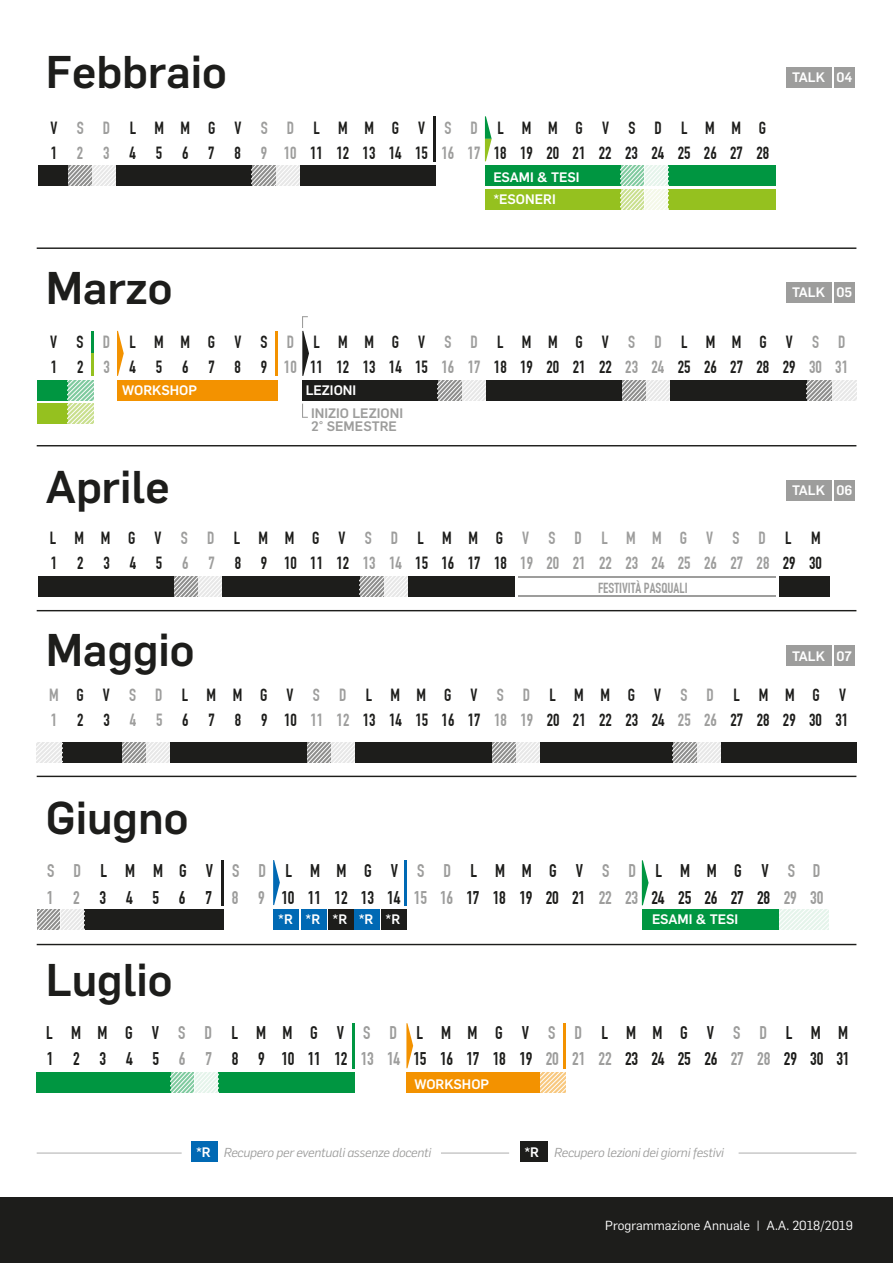
<style>
.page{position:relative;width:893px;height:1263px;background:#fff}
.page>*{position:absolute;margin:0;border:0;box-sizing:border-box;transform-origin:0 0}
.t1{font:500 45px "Flama";color:#1d1d1b}
.t2{font:700 18px "DIN Condensed";color:#1d1d1b}
.t3{font:700 18px "DIN Condensed";letter-spacing:1.045em;color:#1d1d1b}
.t4{font:700 18px "DIN Condensed";letter-spacing:1.05em;color:#1d1d1b}
.t5{font:700 17.25px "DIN Condensed";color:#1d1d1b}
.t6{font:700 17.25px "DIN Condensed";letter-spacing:1.105em;color:#1d1d1b}
.t7{font:700 17.25px "DIN Condensed";color:#9d9d9c}
.t8{font:700 14.25px "DIN Condensed";color:#9d9d9c}
.t9{font:500 13.5px "Flama";color:#fff}
.t10{font:500 13.5px/13.2px "Flama";color:#9d9d9c}
.t11{font:12.9px "Flama";color:#fff}
.t12{font:italic 12.75px "Flama";letter-spacing:-.015em;color:#9d9d9c}
.s1{color:#9d9d9c}
.s2{color:#1d1d1b}
.s3{font-weight:500;font-style:normal;font-size:13.5px;color:#fff}
</style>
<div class="page">
<div style="left:38px;top:576px;width:476px;height:21px;background:#1d1d1b"></div>
<div style="left:779px;top:576px;width:50px;height:21px;background:#1d1d1b"></div>
<div style="left:37px;top:380px;width:57px;height:21px;background:#009641"></div>
<div style="left:37px;top:404px;width:57px;height:20px;background:#95c11f"></div>
<hr style="left:91px;top:331px;width:3px;height:22px;background:#009641">
<hr style="left:91px;top:353px;width:3px;height:23px;background:#95c11f">
<div style="left:302px;top:380px;width:554px;height:21px;background:#1d1d1b"></div>
<div style="left:117px;top:380px;width:161px;height:21px;background:#f39200"></div>
<div style="left:0;top:1197px;width:893px;height:66px;background:#1d1d1b"></div>
<div style="left:36px;top:742px;width:820px;height:20px;background:#1d1d1b"></div>
<hr style="left:221px;top:860px;width:2px;height:45px;background:#1d1d1b">
<div style="left:642px;top:910px;width:187px;height:20px;background:#009641"></div>
<svg style="left:642px;top:860px;width:7px;height:45px"></svg>
<div style="left:406px;top:1072px;width:160px;height:21px;background:#f39200"></div>
<svg style="left:406px;top:1023px;width:7px;height:45px"></svg>
<hr style="left:563px;top:1023px;width:3px;height:45px;background:#f39200">
<hr style="left:353px;top:1023px;width:2px;height:45px;background:#009641">
<div style="left:36px;top:1072px;width:319px;height:21px;background:#009641"></div>
<div style="left:38px;top:166px;width:398px;height:20px;background:#1d1d1b"></div>
<div style="left:485px;top:166px;width:290px;height:20px;background:#009641"></div>
<hr style="left:276px;top:331px;width:2px;height:45px;background:#f39200">
<hr style="left:37px;top:610px;width:819px;height:1px;background:#1d1d1b">
<hr style="left:37px;top:776px;width:819px;height:1px;background:#1d1d1b">
<hr style="left:37px;top:944px;width:819px;height:1px;background:#1d1d1b">
<hr style="left:37px;top:445px;width:819px;height:1px;background:#1d1d1b">
<hr style="left:37px;top:247px;width:819px;height:2px;background:#1d1d1b">
<svg style="left:302px;top:404px;width:6px;height:14px"></svg>
<svg style="left:302px;top:316px;width:7px;height:60px"></svg>
<hr style="left:433px;top:116px;width:3px;height:45px;background:#1d1d1b">
<div style="left:37px;top:910px;width:186px;height:20px;background:#1d1d1b"></div>
<svg style="left:273px;top:860px;width:7px;height:45px"></svg>
<hr style="left:404px;top:860px;width:3px;height:45px;background:#0069b4">
<div style="left:485px;top:189px;width:290px;height:21px;background:#95c11f"></div>
<svg style="left:485px;top:116px;width:7px;height:45px"></svg>
<div style="left:834px;top:646px;width:21px;height:20px;background:#9d9d9c"></div>
<div style="left:786px;top:646px;width:45px;height:20px;background:#9d9d9c"></div>
<div style="left:834px;top:480px;width:21px;height:20px;background:#9d9d9c"></div>
<div style="left:786px;top:480px;width:45px;height:20px;background:#9d9d9c"></div>
<div style="left:834px;top:282px;width:21px;height:21px;background:#9d9d9c"></div>
<div style="left:786px;top:282px;width:45px;height:21px;background:#9d9d9c"></div>
<div style="left:834px;top:67px;width:21px;height:20px;background:#9d9d9c"></div>
<div style="left:786px;top:67px;width:45px;height:20px;background:#9d9d9c"></div>
<div style="left:191px;top:1141px;width:27px;height:21px;background:#0069b4"></div>
<div style="left:520px;top:1141px;width:28px;height:21px;background:#1d1d1b"></div>
<hr style="left:37px;top:1152px;width:145px;height:2px;background:#c6c6c6">
<hr style="left:739px;top:1152px;width:117px;height:2px;background:#c6c6c6">
<hr style="left:441px;top:1152px;width:68px;height:2px;background:#c6c6c6">
<svg style="left:117px;top:331px;width:7px;height:45px"></svg>
<hr style="left:519px;top:596px;width:257px;height:1px;background:#9d9d9c">
<hr style="left:519px;top:576px;width:257px;height:1px;background:#9d9d9c">
<div style="left:328px;top:910px;width:25px;height:20px;background:#1d1d1b"></div>
<div style="left:381px;top:910px;width:25px;height:20px;background:#1d1d1b"></div>
<div style="left:274px;top:910px;width:25px;height:20px;background:#0069b4"></div>
<div style="left:301px;top:910px;width:25px;height:20px;background:#0069b4"></div>
<div style="left:354px;top:910px;width:26px;height:20px;background:#0069b4"></div>
<svg style="left:174px;top:576px;width:47px;height:21px"></svg>
<svg style="left:122px;top:742px;width:48px;height:20px"></svg>
<svg style="left:36px;top:742px;width:26px;height:20px"></svg>
<svg style="left:307px;top:742px;width:48px;height:20px"></svg>
<svg style="left:673px;top:742px;width:47px;height:20px"></svg>
<svg style="left:492px;top:742px;width:48px;height:20px"></svg>
<svg style="left:37px;top:909px;width:47px;height:21px"></svg>
<svg style="left:171px;top:1072px;width:47px;height:21px"></svg>
<svg style="left:360px;top:576px;width:47px;height:21px"></svg>
<svg style="left:438px;top:380px;width:47px;height:21px"></svg>
<svg style="left:622px;top:380px;width:48px;height:21px"></svg>
<svg style="left:807px;top:380px;width:49px;height:21px"></svg>
<svg style="left:779px;top:910px;width:50px;height:20px"></svg>
<svg style="left:621px;top:166px;width:47px;height:44px"></svg>
<svg style="left:540px;top:1072px;width:26px;height:21px"></svg>
<svg style="left:68px;top:380px;width:26px;height:44px"></svg>
<svg style="left:68px;top:166px;width:48px;height:20px"></svg>
<svg style="left:252px;top:166px;width:47px;height:20px"></svg>
<h1 class="t1" style="left:46px;top:40px;width:183px">Febbraio</h1>
<p class="t6" style="left:51px;top:117px;width:717px">V<span class="s1">SD</span>LMMGV<span class="s1">SD</span>LMMGV<span class="s1">SD</span>LMMGVSDLMMG</p>
<p class="t5" style="left:51px;top:142px;width:720px">1 <span class="s1">2 3</span> 4 5 6 7 8 <span class="s1">9 10</span>1112131415<span class="s1">1617</span>1819202122232425262728</p>
<p class="t9" style="left:493px;top:167px;width:88px">ESAMI &amp; TESI</p>
<p class="t9" style="left:493px;top:189px;width:64px">*ESONERI</p>
<p class="t9" style="left:792px;top:67px;width:62px">TALK 04</p>
<h1 class="t1" style="left:46px;top:255px;width:128px">Marzo</h1>
<p class="t9" style="left:792px;top:283px;width:62px">TALK 05</p>
<p class="t6" style="left:50px;top:332px;width:797px">VS<span class="s1">D</span>LMMGVS<span class="s1">D</span>LMMGV<span class="s1">SD</span>LMMGV<span class="s1">SD</span>LMMGV<span class="s1">SD</span></p>
<p class="t5" style="left:51px;top:357px;width:799px">1 2 <span class="s1">3</span> 4 5 6 7 8 9 <span class="s1">10</span>1112131415<span class="s1">1617</span>1819202122<span class="s1">2324</span>2526272829<span class="s1">3031</span></p>
<p class="t9" style="left:122px;top:380px;width:76px">WORKSHOP</p>
<h1 class="t1" style="left:46px;top:454px;width:126px">Aprile</h1>
<p class="t9" style="left:306px;top:380px;width:52px">LEZIONI</p>
<p class="t10" style="left:311px;top:405px;width:94px">INIZIO LEZIONI<br>2° SEMESTRE</p>
<p class="t9" style="left:792px;top:480px;width:62px">TALK 06</p>
<p class="t6" style="left:50px;top:528px;width:772px">LMMGV<span class="s1">SD</span>LMMGV<span class="s1">SD</span>LMMG<span class="s1">VSDLMMGVSD</span>LM</p>
<p class="t7" style="left:51px;top:553px;width:773px"><span class="s2">1 2 3 4 5</span> 6 7 <span class="s2">8 9 101112</span>1314<span class="s2">15161718</span>19202122232425262728<span class="s2">2930</span></p>
<h1 class="t1" style="left:46px;top:618px;width:150px">Maggio</h1>
<p class="t8" style="left:598px;top:579px;width:91px">FESTIVITÀ PASQUALI</p>
<p class="t9" style="left:792px;top:646px;width:62px">TALK 07</p>
<p class="t6" style="left:49px;top:684px;width:798px"><span class="s1">M</span>GV<span class="s1">SD</span>LMMGV<span class="s1">SD</span>LMMGV<span class="s1">SD</span>LMMGV<span class="s1">SD</span>LMMGV</p>
<p class="t5" style="left:51px;top:709px;width:799px"><span class="s1">1</span> 2 3 <span class="s1">4 5</span> 6 7 8 9 10<span class="s1">1112</span>1314151617<span class="s1">1819</span>2021222324<span class="s1">2526</span>2728293031</p>
<h1 class="t1" style="left:46px;top:785px;width:144px">Giugno</h1>
<p class="t4" style="left:47px;top:860px;width:775px"><span class="s1">SD</span>LMMGV<span class="s1">SD</span>LMMGV<span class="s1">SD</span>LMMGV<span class="s1">SD</span>LMMGV<span class="s1">SD</span></p>
<p class="t9" style="left:652px;top:910px;width:88px">ESAMI &amp; TESI</p>
<p class="t2" style="left:47px;top:887px;width:778px"><span class="s1">1 2</span> 3 4 5 6 7 <span class="s1">8 9</span> 1011121314<span class="s1">1516</span>1718192021<span class="s1">2223</span>2425262728<span class="s1">2930</span></p>
<p class="t9" style="left:278px;top:910px;width:124px">*R *R *R *R *R</p>
<h1 class="t1" style="left:46px;top:947px;width:128px">Luglio</h1>
<p class="t3" style="left:46px;top:1022px;width:803px">LMMGV<span class="s1">SD</span>LMMGV<span class="s1">SD</span>LMMGV<span class="s1">SD</span>LMMGV<span class="s1">SD</span>LMM</p>
<p class="t2" style="left:47px;top:1048px;width:804px">1 2 3 4 5 <span class="s1">6 7</span> 8 9 101112<span class="s1">1314</span>1516171819<span class="s1">202122</span>23242526<span class="s1">2728</span>293031</p>
<p class="t9" style="left:414px;top:1074px;width:76px">WORKSHOP</p>
<p class="t12" style="left:196px;top:1144px;width:237px"><span class="s3">*R</span> Recupero per eventuali assenze docenti</p>
<p class="t12" style="left:524px;top:1144px;width:201px"><span class="s3">*R</span> Recupero lezioni dei giorni festivi</p>
<p class="t11" style="left:605px;top:1217px;width:249px">Programmazione Annuale | A.A. 2018/2019</p>
</div>
